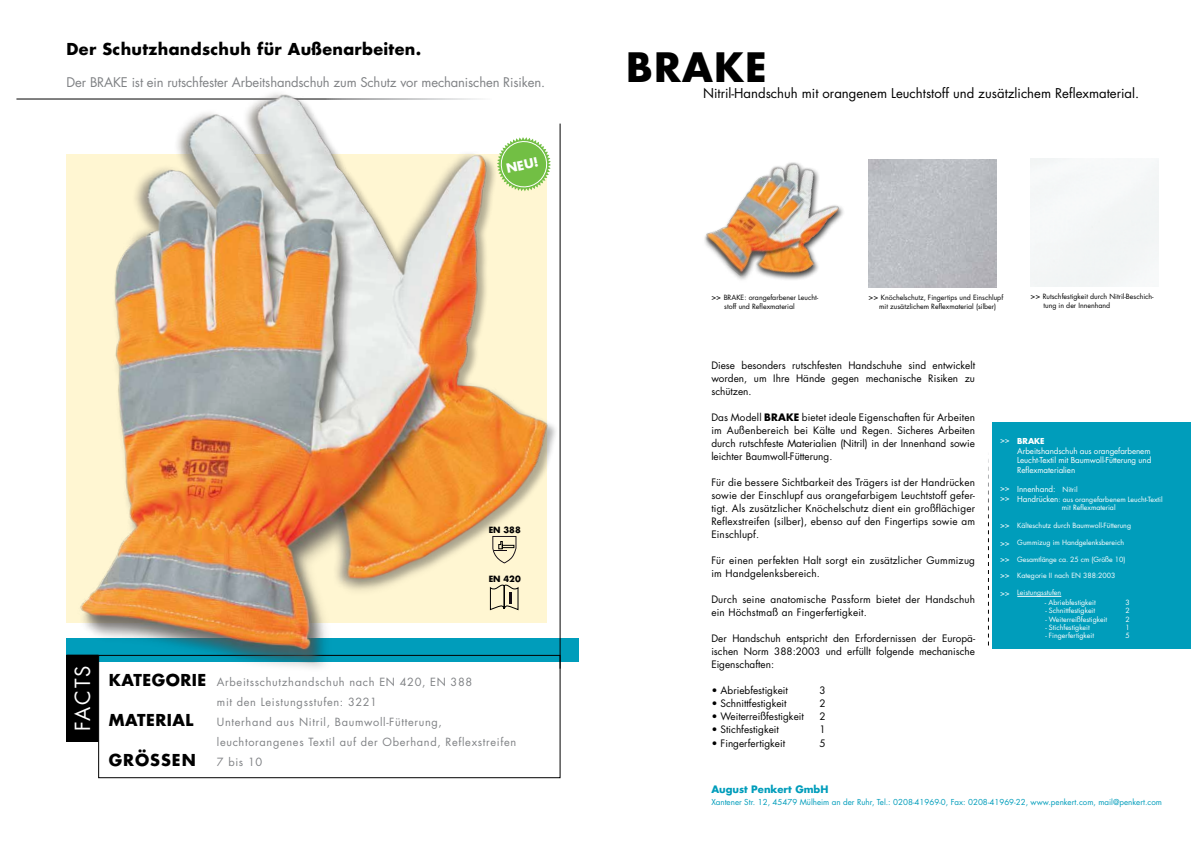
<style>
.page{position:relative;width:1191px;height:842px;background:#fff}
.page>*{position:absolute;margin:0;border:0;box-sizing:border-box;transform-origin:0 0}
.t1{font:700 39.4px "Futura";letter-spacing:.03em;color:#000}
.t2{font:20.3px "Futura";letter-spacing:.1em;color:#fff}
.t3{font:700 16px "Futura";letter-spacing:.02em;color:#000}
.t4{font:700 16px "Futura";letter-spacing:.06em;color:#000}
.t5{font:13.1px "Futura";color:#000}
.t6{font:13px "Futura";letter-spacing:-.01em;color:#808285}
.t7{font:700 12.5px "Futura";color:#fff}
.t8{font:11px/20px "Futura";letter-spacing:.06em;color:#808285}
.t9{font:10px/13px "Futura";color:#000;text-align:justify}
.t10{font:700 10px "Futura";color:#009dbb}
.t11{font:700 8.4px "Futura";color:#000}
.t12{font:8px/9.6px "Futura";letter-spacing:-.01em;color:#fff;text-align:justify}
.t13{font:8px "Futura";color:#009dbb}
.t14{font:700 8px "Futura";letter-spacing:-.01em;color:#fff}
.t15{font:7px/8.4px "Futura";color:#fff;text-align:center}
.t16{font:7px/8.4px "Futura";color:#000}
.s1{font-weight:700;font-size:16px;color:#000}
.s2{font-size:8px}
.s3{font-weight:700}
.s4{font-weight:300}
.s5{font-size:7px}
</style>
<div class="page">
<div style="left:67px;top:638px;width:512px;height:24px;background:#009dbb"></div>
<div style="left:98px;top:655px;width:462px;height:123px;border:1px solid #000"></div>
<img style="left:704px;top:162px;width:135px;height:118px">
<img style="left:868px;top:160px;width:128px;height:127px">
<div style="left:67px;top:655px;width:31px;height:86px;background:#000"></div>
<img style="left:48px;top:93px;width:513px;height:580px">
<svg style="left:489px;top:584px;width:30px;height:26px"></svg>
<svg style="left:492px;top:536px;width:24px;height:27px"></svg>
<svg style="left:497px;top:137px;width:54px;height:54px"></svg>
<div style="left:992px;top:422px;width:199px;height:227px;background:#009dbb"></div>
<hr style="left:1017px;top:596px;width:44px;height:1px;background:#fff">
<svg style="left:988px;top:459px;width:1px;height:186px"></svg>
<h3 class="t3" style="left:67px;top:37px;width:356px">Der Schutzhandschuh für Außenarbeiten.</h3>
<h3 class="t6" style="left:67px;top:73px;width:480px">Der BRAKE ist ein rutschfester Arbeitshandschuh zum Schutz vor mechanischen Risiken.</h3>
<p class="t7" style="left:505px;top:160px;width:34px;rotate:-12deg">NEU!</p>
<p class="t11" style="left:489px;top:524px;width:34px">EN 388</p>
<p class="t11" style="left:489px;top:573px;width:34px">EN 420</p>
<h2 class="t2" style="left:69px;top:731px;width:67px;rotate:-90deg">FACTS</h2>
<p class="t8" style="left:217px;top:672px;width:257px;text-indent:-108px"><span class="s1">KATEGORIE</span> Arbeitsschutzhandschuh nach EN 420, EN 388 mit den Leistungsstufen: 3221</p>
<h3 class="t3" style="left:109px;top:709px;width:86px">MATERIAL</h3>
<p class="t8" style="left:217px;top:712px;width:301px">Unterhand aus Nitril, Baumwoll-Fütterung, leuchtorangenes Textil auf der Oberhand, Reflexstreifen</p>
<h3 class="t4" style="left:109px;top:749px;width:88px">GRÖSSEN</h3>
<p class="t8" style="left:217px;top:752px;width:47px">7 bis 10</p>
<h1 class="t1" style="left:626px;top:40px;width:142px">BRAKE</h1>
<h3 class="t5" style="left:703px;top:84px;width:437px">Nitril-Handschuh mit orangenem Leuchtstoff und zusätzlichem Reflexmaterial.</h3>
<p class="t16" style="left:724px;top:293px;width:95px;text-indent:-13px"><span class="s2">&gt;&gt;</span> BRAKE: orangefarbener Leucht&shy;stoff und Reflexmaterial</p>
<p class="t16" style="left:868px;top:293px;width:136px;text-align:center"><span class="s2">&gt;&gt;</span> Knöchelschutz, Fingertips und Einschlupf mit zusätzlichem Reflexmaterial (silber)</p>
<p class="t16" style="left:1043px;top:292px;width:112px;text-indent:-13px"><span class="s2">&gt;&gt;</span> Rutschfestigkeit durch Nitril-Beschich&shy;tung in der Innenhand</p>
<p class="t9" style="left:711px;top:359px;width:265px">Diese besonders rutschfesten Handschuhe sind entwickelt worden, um Ihre Hände gegen mechanische Risiken zu schützen.</p>
<p class="t9" style="left:711px;top:411px;width:265px">Das Modell <span class="s3">BRAKE</span> bietet ideale Eigenschaften für Arbeiten im Außenbereich bei Kälte und Regen. Sicheres Arbeiten durch rutschfeste Materialien (Nitril) in der Innenhand sowie leichter Baumwoll-Fütterung.</p>
<p class="t9" style="left:711px;top:476px;width:265px">Für die bessere Sichtbarkeit des Trägers ist der Handrücken sowie der Einschlupf aus orangefarbigem Leuchtstoff gefer&shy;tigt. Als zusätzlicher Knöchelschutz dient ein großflächiger Reflexstreifen (silber), ebenso auf den Fingertips sowie am Einschlupf.</p>
<p class="t9" style="left:711px;top:554px;width:265px">Für einen perfekten Halt sorgt ein zusätzlicher Gummizug im Handgelenksbereich.</p>
<p class="t9" style="left:711px;top:593px;width:265px">Durch seine anatomische Passform bietet der Handschuh ein Höchstmaß an Fingerfertigkeit.</p>
<p class="t9" style="left:711px;top:632px;width:265px">Der Handschuh entspricht den Erfordernissen der Europä&shy;ischen Norm 388:2003 und erfüllt folgende mechanische Eigenschaften:</p>
<p class="t9" style="left:711px;top:684px;width:78px"><span class="s4">•</span> Abriebfestigkeit</p>
<p class="t9" style="left:819px;top:684px;width:8px">3</p>
<p class="t9" style="left:711px;top:697px;width:77px"><span class="s4">•</span> Schnittfestigkeit</p>
<p class="t9" style="left:819px;top:697px;width:8px">2</p>
<p class="t9" style="left:711px;top:710px;width:94px"><span class="s4">•</span> Weiterreißfestigkeit</p>
<p class="t9" style="left:819px;top:710px;width:8px">2</p>
<p class="t9" style="left:711px;top:723px;width:69px"><span class="s4">•</span> Stichfestigkeit</p>
<p class="t9" style="left:819px;top:723px;width:8px">1</p>
<p class="t9" style="left:711px;top:737px;width:75px"><span class="s4">•</span> Fingerfertigkeit</p>
<p class="t9" style="left:819px;top:737px;width:8px">5</p>
<p class="t12" style="left:1000px;top:435px;width:11px">&gt;&gt;</p>
<p class="t12" style="left:1000px;top:483px;width:11px;line-height:10px">&gt;&gt; &gt;&gt;</p>
<p class="t12" style="left:1000px;top:520px;width:11px">&gt;&gt;</p>
<p class="t12" style="left:1000px;top:535px;width:11px;line-height:16.3px">&gt;&gt; &gt;&gt; &gt;&gt;</p>
<p class="t12" style="left:1000px;top:588px;width:11px">&gt;&gt;</p>
<p class="t14" style="left:1017px;top:435px;width:29px">BRAKE</p>
<p class="t12" style="left:1017px;top:446px;width:135px">Arbeitshandschuh aus orangefarbenem Leucht-Textil mit Baumwoll-Fütterung und Reflexmaterialien</p>
<p class="t12" style="left:1017px;top:484px;width:62px">Innenhand: <span class="s5">Nitril</span></p>
<p class="t15" style="left:1017px;top:495px;width:147px"><span class="s2">Handrücken</span>: aus orangefarbenem Leucht-Textil mit Reflexmaterial</p>
<p class="t15" style="left:1017px;top:521px;width:115px">Kälteschutz durch Baumwoll-Fütterung</p>
<p class="t15" style="left:1017px;top:538px;width:108px">Gummizug im Handgelenksbereich</p>
<p class="t15" style="left:1017px;top:555px;width:110px">Gesamtlänge ca. 25 cm (Größe 10)</p>
<p class="t15" style="left:1017px;top:572px;width:100px">Kategorie II nach EN 388:2003</p>
<p class="t15" style="left:1017px;top:588px;width:46px">Leistungsstufen</p>
<p class="t15" style="left:1045px;top:598px;width:52px">- Abriebfestigkeit</p>
<p class="t15" style="left:1125px;top:598px;width:6px">3</p>
<p class="t15" style="left:1045px;top:606px;width:51px">- Schnittfestigkeit</p>
<p class="t15" style="left:1125px;top:606px;width:6px">2</p>
<p class="t15" style="left:1045px;top:615px;width:63px">- Weiterreißfestigkeit</p>
<p class="t15" style="left:1125px;top:615px;width:6px">2</p>
<p class="t15" style="left:1045px;top:623px;width:46px">- Stichfestigkeit</p>
<p class="t15" style="left:1125px;top:623px;width:6px">1</p>
<p class="t15" style="left:1045px;top:632px;width:50px">- Fingerfertigkeit</p>
<p class="t15" style="left:1125px;top:632px;width:6px">5</p>
<p class="t10" style="left:711px;top:783px;width:119px">August Penkert GmbH</p>
<p class="t13" style="left:711px;top:797px;width:452px">Xantener Str. 12, 45479 Mülheim an der Ruhr, Tel.: 0208-41969-0, Fax: 0208-41969-22, www.penkert.com, mail@penkert.com</p>
</div>
